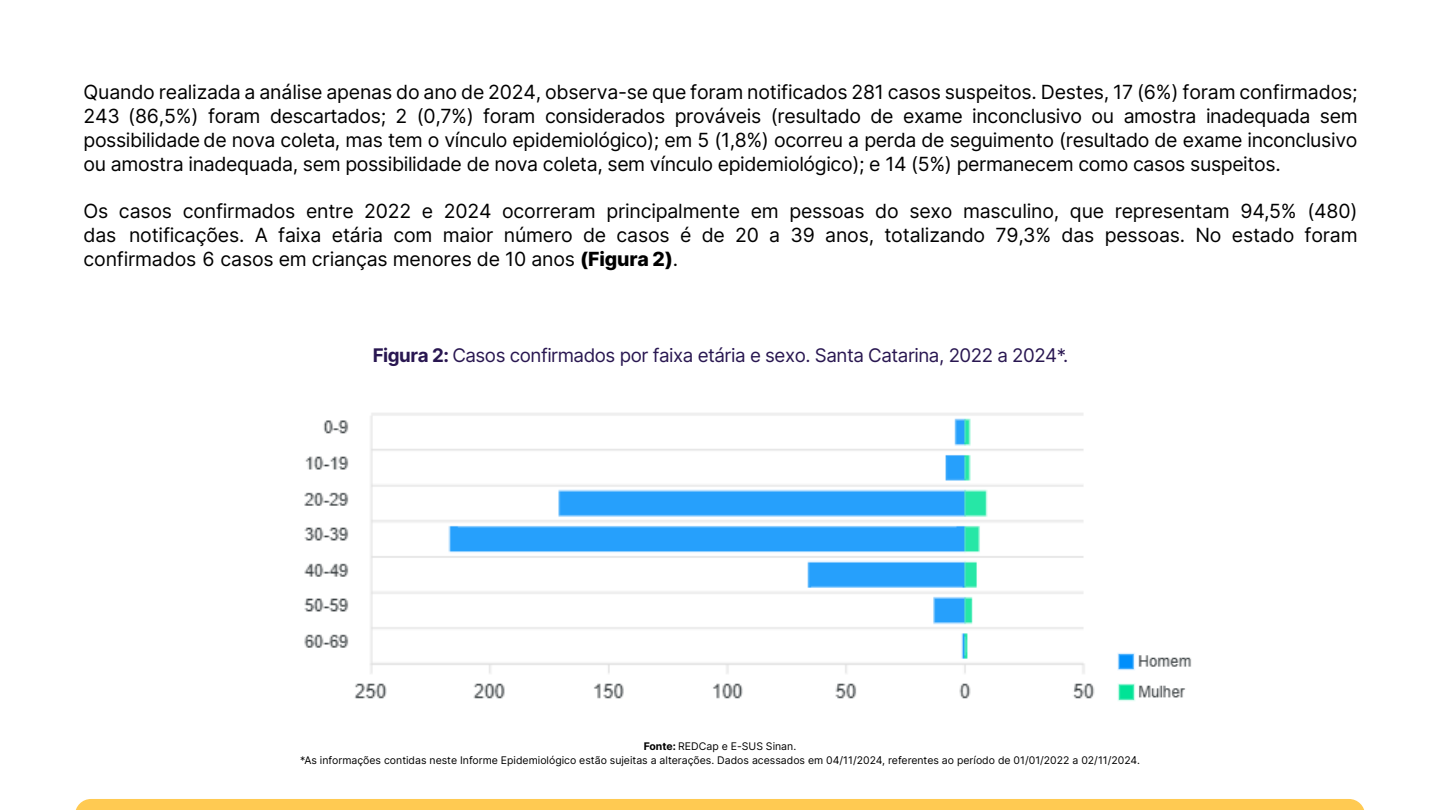
<style>
.page{position:relative;width:1440px;height:810px;background:#fff}
.page>*{position:absolute;margin:0;border:0;box-sizing:border-box;transform-origin:0 0}
.t1{font:19.5px/24px "Inter";letter-spacing:-.015em;color:#000;text-align:justify}
.t2{font:18.75px "Inter";letter-spacing:-.025em;color:#291751}
.t3{font:10.5px/14.2px "Inter";color:#000;text-align:center}
.s1{font-weight:800}
.s2{font-weight:700}
</style>
<div class="page">
<div style="left:76px;top:799px;width:1288px;height:11px;background:#ffca52"></div>
<img style="left:304px;top:413px;width:791px;height:286px">
<img style="left:1117px;top:653px;width:75px;height:48px">
<p class="t1" style="left:84px;top:80px;width:1276px">Quando realizada a análise apenas do ano de 2024, observa-se que foram notificados 281 casos suspeitos. Destes, 17 (6%) foram confirmados; 243 (86,5%) foram descartados; 2 (0,7%) foram considerados prováveis (resultado de exame inconclusivo ou amostra inadequada sem possibilidade de nova coleta, mas tem o vínculo epidemiológico); em 5 (1,8%) ocorreu a perda de seguimento (resultado de exame inconclusivo ou amostra inadequada, sem possibilidade de nova coleta, sem vínculo epidemiológico); e 14 (5%) permanecem como casos suspeitos.</p>
<p class="t1" style="left:84px;top:198px;width:1276px">Os casos confirmados entre 2022 e 2024 ocorreram principalmente em pessoas do sexo masculino, que representam 94,5% (480) das notificações. A faixa etária com maior número de casos é de 20 a 39 anos, totalizando 79,3% das pessoas. No estado foram confirmados 6 casos em crianças menores de 10 anos <span class="s1">(Figura 2)</span>.</p>
<p class="t2" style="left:373px;top:342px;width:697px"><span class="s2">Figura 2:</span> Casos confirmados por faixa etária e sexo. Santa Catarina, 2022 a 2024*.</p>
<p class="t3" style="left:300px;top:739px;width:841px"><span class="s2">Fonte:</span> REDCap e E-SUS Sinan.<br>*As informações contidas neste Informe Epidemiológico estão sujeitas a alterações. Dados acessados em 04/11/2024, referentes ao período de 01/01/2022 a 02/11/2024.</p>
</div>
